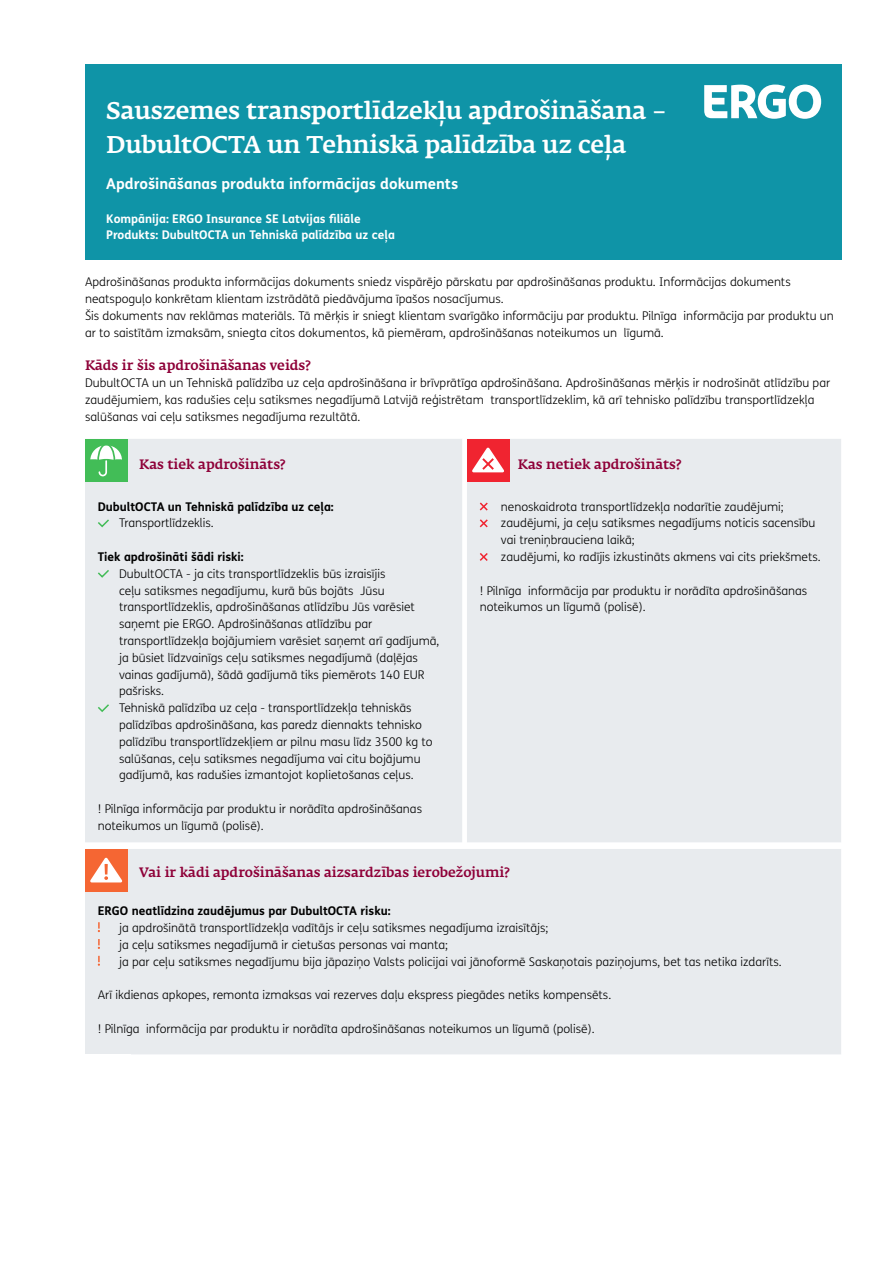
<style>
.page{position:relative;width:893px;height:1263px;background:#fff}
.page>*{position:absolute;margin:0;border:0;box-sizing:border-box;transform-origin:0 0}
.t1{font:500 24px/33.6px "Fedra Serif A Pro";letter-spacing:-.005em;color:#fff}
.t2{font:700 15px "FS Me";color:#fff}
.t3{font:500 13.5px "Fedra Serif A Pro";color:#8e0038}
.t4{font:300 12px/16.8px "FS Me";color:#000}
.t5{font:700 12px "FS Me";color:#000}
.t6{font:700 12px/16.8px "FS Me";color:#fff}
</style>
<div class="page">
<div style="left:85px;top:64px;width:757px;height:195px;background:#0f94a7"></div>
<svg style="left:704px;top:85px;width:117px;height:34px"></svg>
<div style="left:85px;top:439px;width:756px;height:615px;background:#e8ebee"></div>
<div style="left:85px;top:439px;width:42px;height:42px;background:#42bd57"></div>
<svg style="left:90px;top:445px;width:32px;height:32px"></svg>
<div style="left:467px;top:439px;width:42px;height:42px;background:#f02430"></div>
<svg style="left:472px;top:448px;width:32px;height:24px"></svg>
<svg style="left:96px;top:518px;width:15px;height:10px"></svg>
<svg style="left:96px;top:568px;width:15px;height:11px"></svg>
<svg style="left:96px;top:703px;width:15px;height:10px"></svg>
<svg style="left:478px;top:501px;width:11px;height:11px"></svg>
<svg style="left:478px;top:518px;width:11px;height:11px"></svg>
<svg style="left:478px;top:551px;width:11px;height:12px"></svg>
<div style="left:85px;top:849px;width:42px;height:42px;background:#f56633"></div>
<svg style="left:90px;top:858px;width:32px;height:24px"></svg>
<svg style="left:98px;top:922px;width:2px;height:10px"></svg>
<svg style="left:98px;top:939px;width:2px;height:10px"></svg>
<svg style="left:98px;top:956px;width:2px;height:10px"></svg>
<h1 class="t1" style="left:106px;top:94px;width:562px">Sauszemes transportlīdzekļu apdrošināšana –<br>DubultOCTA un Tehniskā palīdzība uz ceļa</h1>
<p class="t2" style="left:106px;top:172px;width:353px">Apdrošināšanas produkta informācijas dokuments</p>
<p class="t6" style="left:106px;top:209px;width:290px">Kompānija: ERGO Insurance SE Latvijas filiāle<br>Produkts: DubultOCTA un Tehniskā palīdzība uz ceļa</p>
<p class="t4" style="left:85px;top:273px;width:750px">Apdrošināšanas produkta informācijas dokuments sniedz vispārējo pārskatu par apdrošināšanas produktu. Informācijas dokuments neatspoguļo konkrētam klientam izstrādātā piedāvājuma īpašos nosacījumus.<br>Šis dokuments nav reklāmas materiāls. Tā mērķis ir sniegt klientam svarīgāko informāciju par produktu. Pilnīga informācija par produktu un ar to saistītām izmaksām, sniegta citos dokumentos, kā piemēram, apdrošināšanas noteikumos un līgumā.</p>
<p class="t3" style="left:85px;top:358px;width:227px">Kāds ir šis apdrošināšanas veids?</p>
<p class="t4" style="left:85px;top:374px;width:747px">DubultOCTA un un Tehniskā palīdzība uz ceļa apdrošināšana ir brīvprātīga apdrošināšana. Apdrošināšanas mērķis ir nodrošināt atlīdzību par zaudējumiem, kas radušies ceļu satiksmes negadījumā Latvijā reģistrētam transportlīdzeklim, kā arī tehnisko palīdzību transportlīdzekļa salūšanas vai ceļu satiksmes negadījuma rezultātā.</p>
<p class="t3" style="left:139px;top:456px;width:147px">Kas tiek apdrošināts?</p>
<p class="t3" style="left:518px;top:456px;width:165px">Kas netiek apdrošināts?</p>
<p class="t5" style="left:98px;top:497px;width:237px">DubultOCTA un Tehniskā palīdzība uz ceļa:</p>
<p class="t4" style="left:119px;top:514px;width:96px">Transportlīdzeklis.</p>
<p class="t5" style="left:98px;top:547px;width:148px">Tiek apdrošināti šādi riski:</p>
<p class="t4" style="left:119px;top:565px;width:322px">DubultOCTA - ja cits transportlīdzeklis būs izraisījis<br>ceļu satiksmes negadījumu, kurā būs bojāts Jūsu transportlīdzeklis, apdrošināšanas atlīdzību Jūs varēsiet saņemt pie ERGO. Apdrošināšanas atlīdzību par transportlīdzekļa bojājumiem varēsiet saņemt arī gadījumā, ja būsiet līdzvainīgs ceļu satiksmes negadījumā (daļējas vainas gadījumā), šādā gadījumā tiks piemērots 140 EUR pašrisks.<br>Tehniskā palīdzība uz ceļa - transportlīdzekļa tehniskās palīdzības apdrošināšana, kas paredz diennakts tehnisko palīdzību transportlīdzekļiem ar pilnu masu līdz 3500 kg to salūšanas, ceļu satiksmes negadījuma vai citu bojājumu gadījumā, kas radušies izmantojot koplietošanas ceļus.</p>
<p class="t4" style="left:98px;top:800px;width:326px">! Pilnīga informācija par produktu ir norādīta apdrošināšanas noteikumos un līgumā (polisē).</p>
<p class="t4" style="left:501px;top:498px;width:321px">nenoskaidrota transportlīdzekļa nodarītie zaudējumi; zaudējumi, ja ceļu satiksmes negadījums noticis sacensību vai treniņbrauciena laikā;<br>zaudējumi, ko radījis izkustināts akmens vai cits priekšmets.</p>
<p class="t4" style="left:480px;top:582px;width:329px">! Pilnīga informācija par produktu ir norādīta apdrošināšanas noteikumos un līgumā (polisē).</p>
<p class="t3" style="left:139px;top:864px;width:372px">Vai ir kādi apdrošināšanas aizsardzības ierobežojumi?</p>
<p class="t5" style="left:98px;top:902px;width:294px">ERGO neatlīdzina zaudējumus par DubultOCTA risku:</p>
<p class="t4" style="left:119px;top:919px;width:664px">ja apdrošinātā transportlīdzekļa vadītājs ir ceļu satiksmes negadījuma izraisītājs;<br>ja ceļu satiksmes negadījumā ir cietušas personas vai manta;<br>ja par ceļu satiksmes negadījumu bija jāpaziņo Valsts policijai vai jānoformē Saskaņotais paziņojums, bet tas netika izdarīts.</p>
<p class="t4" style="left:98px;top:986px;width:515px">Arī ikdienas apkopes, remonta izmaksas vai rezerves daļu ekspress piegādes netiks kompensēts.</p>
<p class="t4" style="left:98px;top:1020px;width:498px">! Pilnīga informācija par produktu ir norādīta apdrošināšanas noteikumos un līgumā (polisē).</p>
</div>
